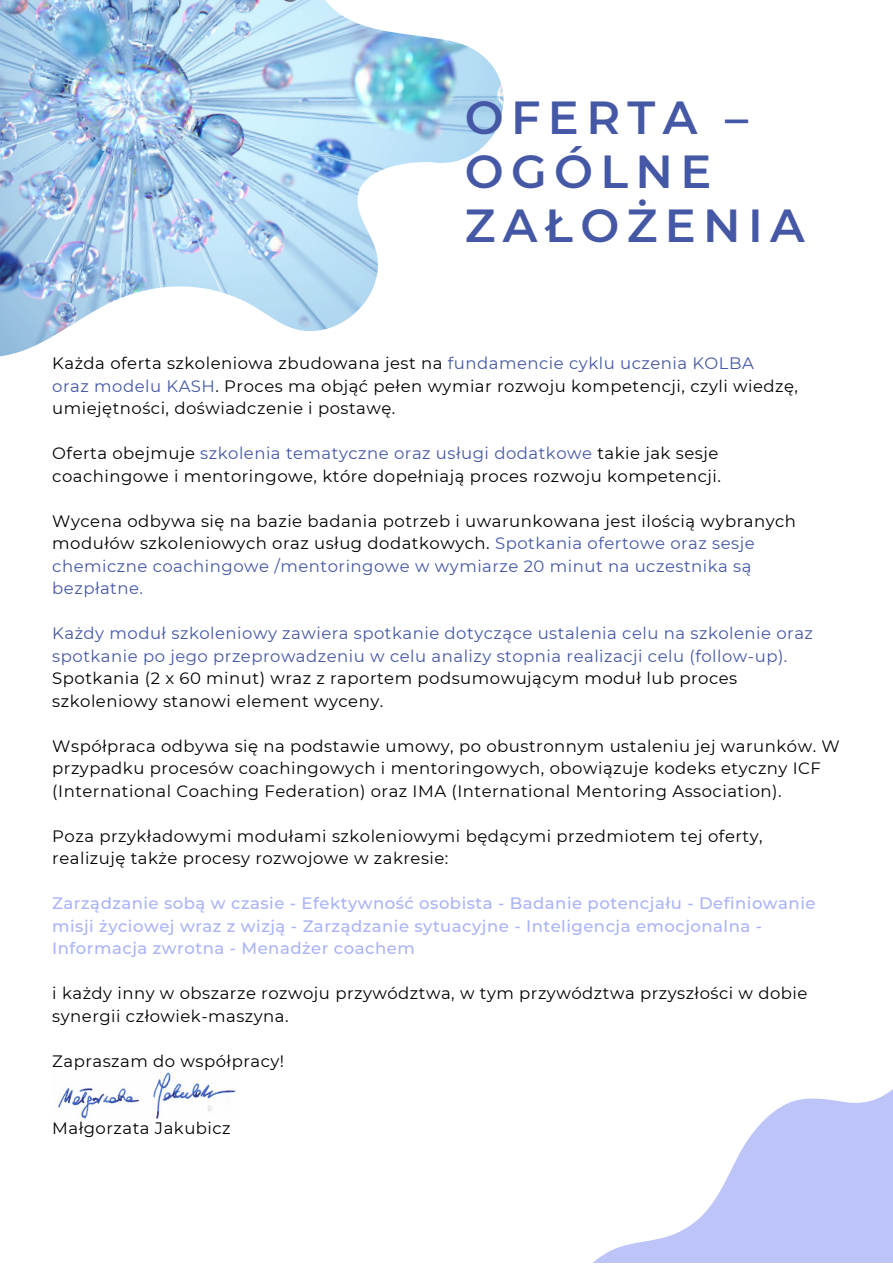
<style>
.page{position:relative;width:893px;height:1264px;background:#fff}
.page>*{position:absolute;margin:0;border:0;box-sizing:border-box;transform-origin:0 0}
.t1{font:600 46.2px/54px "Montserrat";letter-spacing:.16em;color:#4558a6}
.t2{font:16.5px/22.5px "Montserrat";letter-spacing:.03em;color:#000}
.t3{font:500 16.5px/22.5px "Montserrat";letter-spacing:.03em;color:#a9b3f7}
.t4{font:16.5px/22.5px "Montserrat";letter-spacing:.03em;color:#4558a6}
.s1{color:#4558a6}
</style>
<div class="page">
<img style="left:0;top:0;width:504px;height:357px">
<svg style="left:594px;top:1090px;width:298px;height:172px;fill:#bdc4f8"></svg>
<img style="left:58px;top:1071px;width:178px;height:47px">
<h1 class="t1" style="left:464px;top:90px;width:341px">OFERTA –<br>OGÓLNE<br>ZAŁOŻENIA</h1>
<p class="t2" style="left:52px;top:352px;width:747px">Każda oferta szkoleniowa zbudowana jest na <span class="s1">fundamencie cyklu uczenia KOLBA<br>oraz modelu KASH</span>. Proces ma objąć pełen wymiar rozwoju kompetencji, czyli wiedzę, umiejętności, doświadczenie i postawę.</p>
<p class="t2" style="left:52px;top:442px;width:670px">Oferta obejmuje <span class="s1">szkolenia tematyczne oraz usługi dodatkowe</span> takie jak sesje coachingowe i mentoringowe, które dopełniają proces rozwoju kompetencji.</p>
<p class="t2" style="left:52px;top:509px;width:745px">Wycena odbywa się na bazie badania potrzeb i uwarunkowana jest ilością wybranych modułów szkoleniowych oraz usług dodatkowych. <span class="s1">Spotkania ofertowe oraz sesje chemiczne coachingowe /mentoringowe w wymiarze 20 minut na uczestnika są bezpłatne.</span></p>
<p class="t4" style="left:52px;top:622px;width:762px">Każdy moduł szkoleniowy zawiera spotkanie dotyczące ustalenia celu na szkolenie oraz spotkanie po jego przeprowadzeniu w celu analizy stopnia realizacji celu (follow-up).</p>
<p class="t2" style="left:52px;top:667px;width:686px">Spotkania (2 x 60 minut) wraz z raportem podsumowującym moduł lub proces szkoleniowy stanowi element wyceny.</p>
<p class="t2" style="left:52px;top:734px;width:789px">Współpraca odbywa się na podstawie umowy, po obustronnym ustaleniu jej warunków. W przypadku procesów coachingowych i mentoringowych, obowiązuje kodeks etyczny ICF (International Coaching Federation) oraz IMA (International Mentoring Association).</p>
<p class="t2" style="left:52px;top:824px;width:711px">Poza przykładowymi modułami szkoleniowymi będącymi przedmiotem tej oferty, realizuję także procesy rozwojowe w zakresie:</p>
<p class="t3" style="left:52px;top:892px;width:764px">Zarządzanie sobą w czasie - Efektywność osobista - Badanie potencjału - Definiowanie misji życiowej wraz z wizją - Zarządzanie sytuacyjne - Inteligencja emocjonalna -<br>Informacja zwrotna - Menadżer coachem</p>
<p class="t2" style="left:52px;top:981px;width:756px">i każdy inny w obszarze rozwoju przywództwa, w tym przywództwa przyszłości w dobie synergii człowiek-maszyna.</p>
<p class="t2" style="left:52px;top:1049px;width:233px">Zapraszam do współpracy!</p>
<p class="t2" style="left:52px;top:1116px;width:180px">Małgorzata Jakubicz</p>
</div>
